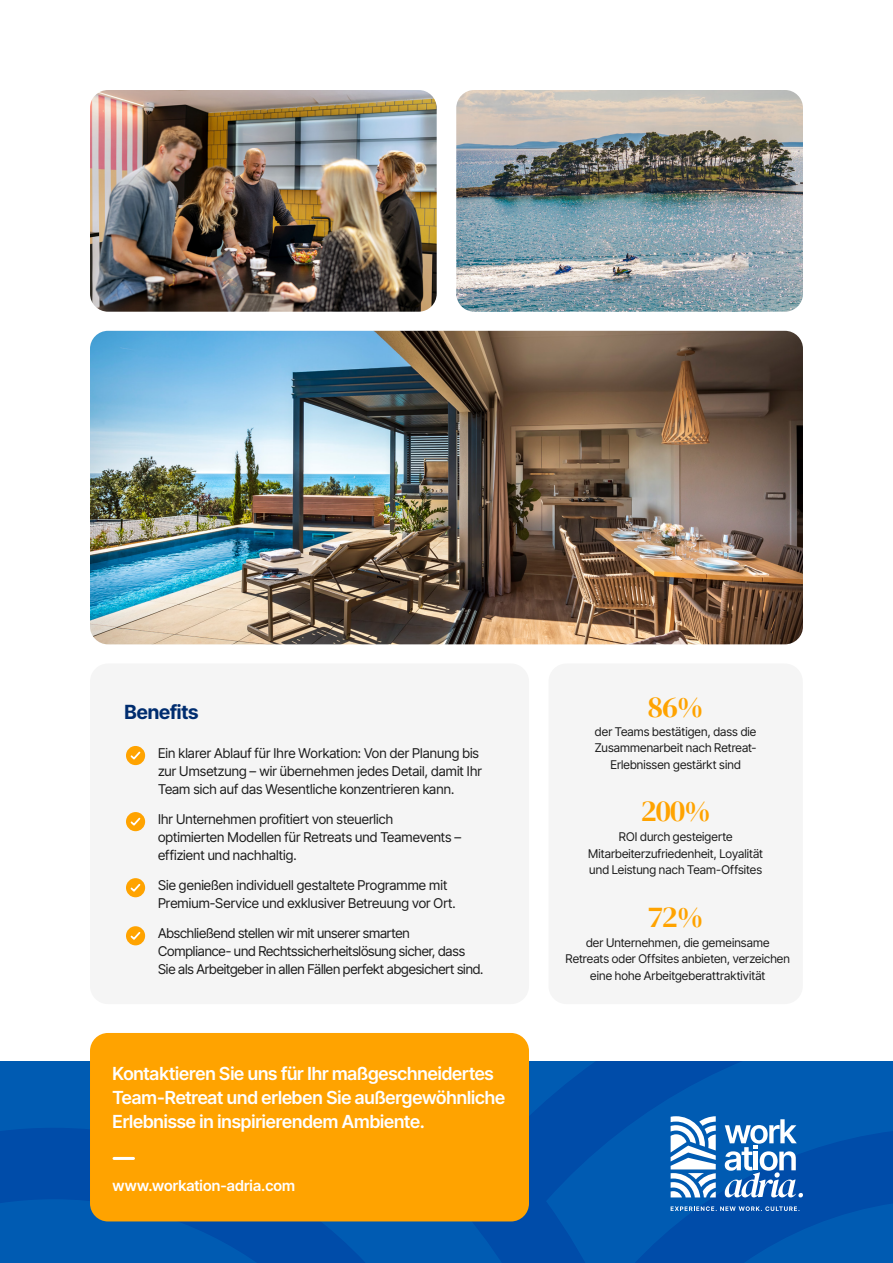
<style>
.page{position:relative;width:893px;height:1263px;background:#fff}
.page>*{position:absolute;margin:0;border:0;box-sizing:border-box;transform-origin:0 0}
.t1{font:30px "DM Serif Display";letter-spacing:-.025em;color:#ffa300}
.t2{font:700 19.5px "Inter Tight";letter-spacing:-.005em;color:#002d6f}
.t3{font:600 18px/24px "Inter Tight";letter-spacing:-.005em;color:#fff}
.t4{font:600 15px "Inter Tight";letter-spacing:.01em;color:#fff}
.t5{font:13.5px/18px "Inter Tight";color:#1c1c1c}
.t6{font:12px/16.5px "Inter Tight";letter-spacing:.01em;color:#1c1c1c;text-align:center}
</style>
<div class="page">
<svg style="left:0;top:1033px;width:546px;height:230px;background:#1e67b6"></svg>
<svg style="left:0;top:1199px;width:407px;height:64px;background:#0257ae"></svg>
<svg style="left:546px;top:1061px;width:347px;height:202px;background:#0056af"></svg>
<svg style="left:515px;top:1033px;width:146px;height:112px"></svg>
<div style="left:90px;top:1033px;width:439px;height:188px;background:#ffa300;border-radius:18px"></div>
<hr style="left:114px;top:1157px;width:20px;height:3px;background:#fff">
<svg style="left:635px;top:1203px;width:258px;height:60px;background:#0355ae"></svg>
<svg style="left:671px;top:1116px;width:45px;height:81px"></svg>
<svg style="left:725px;top:1119px;width:78px;height:78px"></svg>
<div style="left:90px;top:663px;width:439px;height:341px;background:#f5f5f5;border-radius:18px"></div>
<div style="left:548px;top:663px;width:255px;height:341px;background:#f5f5f5;border-radius:18px"></div>
<img style="left:90px;top:331px;width:713px;height:313px">
<img style="left:456px;top:90px;width:347px;height:222px">
<img style="left:90px;top:90px;width:347px;height:222px">
<div style="left:126px;top:746px;width:19px;height:19px;background:#ffa300;border-radius:50%"></div>
<svg style="left:130px;top:751px;width:11px;height:9px"></svg>
<div style="left:126px;top:812px;width:19px;height:19px;background:#ffa300;border-radius:50%"></div>
<svg style="left:130px;top:817px;width:11px;height:9px"></svg>
<svg style="left:126px;top:878px;width:19px;height:19px"></svg>
<svg style="left:129px;top:882px;width:13px;height:11px"></svg>
<div style="left:126px;top:926px;width:19px;height:19px;background:#ffa300;border-radius:50%"></div>
<svg style="left:130px;top:932px;width:11px;height:8px"></svg>
<h2 class="t2" style="left:124px;top:697px;width:76px">Benefits</h2>
<p class="t5" style="left:158px;top:743px;width:325px">Ein klarer Ablauf für Ihre Workation: Von der Planung bis zur Umsetzung – wir übernehmen jedes Detail, damit Ihr<br>Team sich auf das Wesentliche konzentrieren kann.</p>
<p class="t5" style="left:158px;top:810px;width:305px">Ihr Unternehmen profitiert von steuerlich optimierten Modellen für Retreats und Teamevents – effizient und nachhaltig.</p>
<p class="t5" style="left:158px;top:876px;width:299px">Sie genießen individuell gestaltete Programme mit<br>Premium-Service und exklusiver Betreuung vor Ort.</p>
<p class="t5" style="left:158px;top:924px;width:327px">Abschließend stellen wir mit unserer smarten<br>Compliance- und Rechtssicherheitslösung sicher, dass<br>Sie als Arbeitgeber in allen Fällen perfekt abgesichert sind.</p>
<h3 class="t3" style="left:112px;top:1061px;width:394px">Kontaktieren Sie uns für Ihr maßgeschneidertes<br>Team-Retreat und erleben Sie außergewöhnliche<br>Erlebnisse in inspirierendem Ambiente.</h3>
<p class="t4" style="left:112px;top:1175px;width:184px">www.workation-adria.com</p>
<h1 class="t1" style="left:648px;top:690px;width:57px">86%</h1>
<p class="t6" style="left:595px;top:723px;width:163px">der Teams bestätigen, dass die<br>Zusammenarbeit nach Retreat-<br>Erlebnissen gestärkt sind</p>
<h1 class="t1" style="left:641px;top:794px;width:71px">200%</h1>
<p class="t6" style="left:588px;top:828px;width:176px">ROI durch gesteigerte<br>Mitarbeiterzufriedenheit, Loyalität und Leistung nach Team-Offsites</p>
<h1 class="t1" style="left:648px;top:899px;width:57px">72%</h1>
<p class="t6" style="left:565px;top:934px;width:226px">der Unternehmen, die gemeinsame<br>Retreats oder Offsites anbieten, verzeichen eine hohe Arbeitgeberattraktivität</p>
</div>
